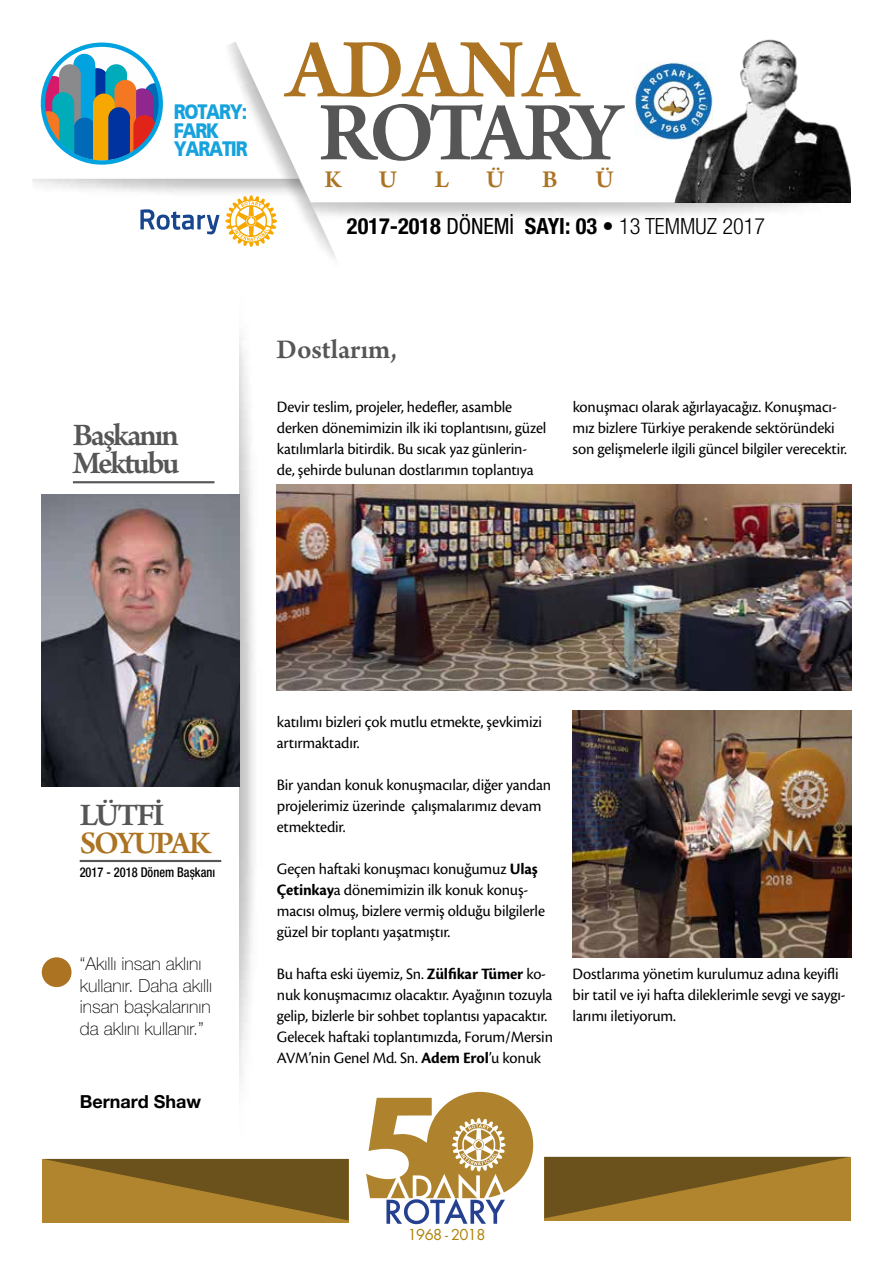
<style>
.page{position:relative;width:893px;height:1263px;background:#fff}
.page>*{position:absolute;margin:0;border:0;box-sizing:border-box;transform-origin:0 0}
.t1{font:600 88.5px "Arno Pro";letter-spacing:-.08em;color:#575657}
.t2{font:600 88.5px "Arno Pro";letter-spacing:.005em;color:#ab7322}
.t3{font:600 33.15px/27.8px "Arno Pro";letter-spacing:-.06em;color:#575657}
.t4{font:600 33.15px "Arno Pro";letter-spacing:-.06em;color:#ab7322}
.t5{font:600 28.5px "Arno Pro";color:#575657}
.t6{font:600 25.5px "Arno Pro";color:#ab7322}
.t7{font:700 condensed 22.35px "Helvetica Neue LT Pro";color:#000}
.t8{font:900 20.85px/18.5px "Frutiger";letter-spacing:-.07em;color:#16a2dc;scale:.87 1}
.t9{font:100 18px/21.6px "Helvetica Neue LT Pro";color:#000}
.t10{font:700 18px "Helvetica Neue LT Pro";color:#000}
.t11{font:16.5px/21px "Cronos Pro";letter-spacing:-.01em;color:#000}
.t12{font:14.7px "Futura Tr";letter-spacing:-.04em;color:#b08208}
.t13{font:500 condensed 13.5px "Helvetica Neue LT Pro";color:#000;scale:.92 1}
.s1{font-weight:400}
.s2{font-weight:300}
.s3{font-weight:700}
</style>
<div class="page">
<img style="left:216px;top:42px;width:120px;height:216px">
<svg style="left:140px;top:209px;width:79px;height:25px"></svg>
<svg style="left:226px;top:201px;width:51px;height:46px"></svg>
<svg style="left:366px;top:1092px;width:167px;height:132px"></svg>
<div style="left:42px;top:1159px;width:307px;height:63px;background:#b0852d"></div>
<svg style="left:44px;top:1159px;width:305px;height:61px"></svg>
<div style="left:544px;top:1157px;width:307px;height:63px;background:#b0852d"></div>
<svg style="left:544px;top:1157px;width:304px;height:61px"></svg>
<svg style="left:46px;top:45px;width:115px;height:115px"></svg>
<svg style="left:44px;top:54px;width:115px;height:106px"></svg>
<div style="left:41px;top:43px;width:122px;height:122px;border:4px solid #00a2df;border-radius:50%"></div>
<img style="left:670px;top:39px;width:180px;height:163px">
<img style="left:32px;top:179px;width:278px;height:22px">
<img style="left:311px;top:202px;width:540px;height:22px">
<img style="left:239px;top:336px;width:15px;height:747px">
<img style="left:635px;top:63px;width:77px;height:77px">
<hr style="left:80px;top:860px;width:141px;height:2px;background:#575657">
<hr style="left:73px;top:481px;width:141px;height:2px;background:#575657">
<img style="left:42px;top:494px;width:197px;height:293px">
<div style="left:42px;top:957px;width:30px;height:30px;background:#ab7322;border-radius:50%"></div>
<img style="left:276px;top:484px;width:575px;height:206px">
<img style="left:573px;top:711px;width:278px;height:246px">
<p class="t8" style="left:174px;top:102px;width:87px">ROTARY:<br>FARK<br>YARATIR</p>
<h1 class="t2" style="left:286px;top:19px;width:294px">ADANA</h1>
<h1 class="t1" style="left:318px;top:82px;width:305px">ROTARY</h1>
<h3 class="t6" style="left:324px;top:165px;width:18px">K</h3>
<h3 class="t6" style="left:379px;top:165px;width:20px">U</h3>
<h3 class="t6" style="left:435px;top:165px;width:16px">L</h3>
<h3 class="t6" style="left:486px;top:165px;width:20px">Ü</h3>
<h3 class="t6" style="left:542px;top:165px;width:17px">B</h3>
<h3 class="t6" style="left:595px;top:165px;width:20px">Ü</h3>
<h3 class="t7" style="left:347px;top:212px;width:420px">2017-2018 <span class="s1">DÖNEMİ</span> SAYI: 03 <span class="s2">• 13 TEMMUZ 2017</span></h3>
<h2 class="t3" style="left:73px;top:423px;width:108px">Başkanın<br>Mektubu</h2>
<h3 class="t5" style="left:277px;top:333px;width:122px">Dostlarım,</h3>
<p class="t11" style="left:277px;top:397px;width:271px">Devir teslim, projeler, hedefler, asamble derken dönemimizin ilk iki toplantısını, güzel katılımlarla bitirdik. Bu sıcak yaz günlerin&shy;de, şehirde bulunan dostlarımın toplantıya</p>
<p class="t11" style="left:573px;top:397px;width:276px">konuşmacı olarak ağırlayacağız. Konuşmacı&shy;mız bizlere Türkiye perakende sektöründeki son gelişmelerle ilgili güncel bilgiler verecektir.</p>
<h2 class="t3" style="left:80px;top:802px;width:86px">LÜTFİ</h2>
<h2 class="t4" style="left:80px;top:823px;width:133px">SOYUPAK</h2>
<p class="t13" style="left:80px;top:864px;width:149px">2017 - 2018 Dönem Başkanı</p>
<p class="t9" style="left:80px;top:953px;width:134px">“Akıllı insan aklını kullanır. Daha akıllı insan başkalarının da aklını kullanır.”</p>
<p class="t10" style="left:80px;top:1091px;width:123px">Bernard Shaw</p>
<p class="t11" style="left:277px;top:712px;width:267px">katılımı bizleri çok mutlu etmekte, şevkimizi artırmaktadır.</p>
<p class="t11" style="left:277px;top:775px;width:276px">Bir yandan konuk konuşmacılar, diğer yandan projelerimiz üzerinde çalışmalarımız devam etmektedir.</p>
<p class="t11" style="left:277px;top:859px;width:270px">Geçen haftaki konuşmacı konuğumuz <span class="s3">Ulaş Çetinkay</span>a dönemimizin ilk konuk konuş&shy;macısı olmuş, bizlere vermiş olduğu bilgilerle güzel bir toplantı yaşatmıştır.</p>
<p class="t11" style="left:277px;top:964px;width:278px">Bu hafta eski üyemiz, Sn. <span class="s3">Zülfikar Tümer</span> ko&shy;nuk konuşmacımız olacaktır. Ayağının tozuyla gelip, bizlerle bir sohbet toplantısı yapacaktır.<br>Gelecek haftaki toplantımızda, Forum/Mersin AVM’nin Genel Md. Sn. <span class="s3">Adem Erol</span>’u konuk</p>
<p class="t11" style="left:573px;top:964px;width:274px">Dostlarıma yönetim kurulumuz adına keyifli bir tatil ve iyi hafta dileklerimle sevgi ve saygı&shy;larımı iletiyorum.</p>
<p class="t12" style="left:408px;top:1224px;width:79px">1968 - 2018</p>
</div>
